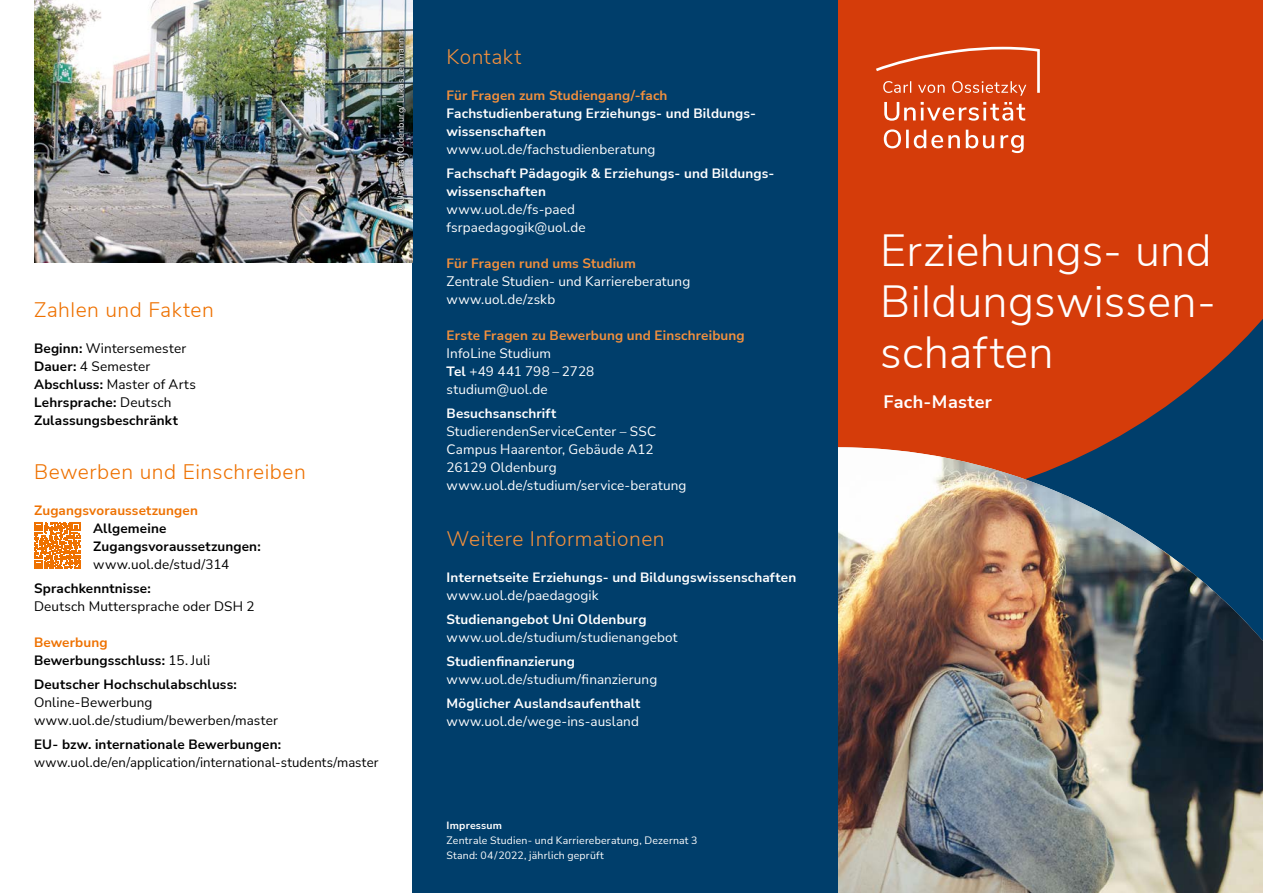
<style>
.page{position:relative;width:1263px;height:893px;background:#fff}
.page>*{position:absolute;margin:0;border:0;box-sizing:border-box;transform-origin:0 0}
.t1{font:300 45px/51px "Nunito Sans";letter-spacing:.005em;color:#fff;text-align:justify}
.t2{font:300 21px "Nunito Sans";letter-spacing:.025em;color:#ee7100}
.t3{font:300 21px "Nunito Sans";letter-spacing:.025em;color:#f3903d}
.t4{font:700 18px "Nunito Sans";letter-spacing:.02em;color:#fff}
.t5{font:13.5px/18px "Nunito Sans";letter-spacing:.01em;color:#fff}
.t6{font:700 13.5px/18px "Nunito Sans";letter-spacing:.01em;color:#fff}
.t7{font:700 13.5px/18px "Nunito Sans";letter-spacing:.01em;color:#000}
.t8{font:13.5px/18px "Nunito Sans";letter-spacing:.01em;color:#000}
.t9{font:700 13.5px "Nunito Sans";letter-spacing:.01em;color:#f3903d}
.t10{font:700 13.5px "Nunito Sans";letter-spacing:.01em;color:#ee7100}
.t11{font:10.5px/15px "Nunito Sans";letter-spacing:.02em;color:#fff}
.t12{font:700 10.5px "Nunito Sans";letter-spacing:.02em;color:#fff}
.t13{font:9px "Nunito Sans";letter-spacing:.025em;color:#fff}
.s1{font-weight:400}
.s2{color:#ee7100}
.s3{font-weight:700}
</style>
<div class="page">
<div style="left:838px;top:0;width:425px;height:447px;background:#d53c0a"></div>
<img style="left:838px;top:447px;width:425px;height:446px">
<svg style="left:884px;top:129px;width:140px;height:24px;background:#de6943"></svg>
<svg style="left:884px;top:102px;width:141px;height:19px"></svg>
<svg style="left:876px;top:47px;width:164px;height:49px;background:#d95225"></svg>
<div style="left:412px;top:0;width:426px;height:893px;background:#003e6b"></div>
<img style="left:34px;top:0;width:378px;height:263px">
<img style="left:396px;top:37px;width:11px;height:175px">
<svg style="left:34px;top:522px;width:46px;height:47px"></svg>
<p class="t13" style="left:395px;top:211px;width:175px;rotate:-90deg">© Universität Oldenburg/ Lukas Lehmann</p>
<h2 class="t2" style="left:34px;top:294px;width:181px">Zahlen und Fakten</h2>
<p class="t7" style="left:34px;top:339px;width:163px">Beginn: <span class="s1">Wintersemester<br></span>Dauer: <span class="s1">4 Semester<br></span>Abschluss: <span class="s1">Master of Arts<br></span>Lehrsprache: <span class="s1">Deutsch<br></span>Zulassungsbeschränkt</p>
<h2 class="t2" style="left:34px;top:456px;width:273px">Bewerben und Einschreiben</h2>
<p class="t10" style="left:34px;top:501px;width:165px">Zugangsvoraussetzungen</p>
<p class="t7" style="left:93px;top:519px;width:169px">Allgemeine<br>Zugangsvoraussetzungen:</p>
<p class="t8" style="left:93px;top:555px;width:137px">www.uol.de/stud/314</p>
<p class="t7" style="left:34px;top:579px;width:118px">Sprachkenntnisse:</p>
<p class="t8" style="left:34px;top:597px;width:222px">Deutsch Muttersprache oder DSH 2</p>
<p class="t7" style="left:34px;top:633px;width:178px"><span class="s2">Bewerbung<br></span>Bewerbungsschluss: <span class="s1">15. Juli</span></p>
<p class="t7" style="left:34px;top:675px;width:204px">Deutscher Hochschulabschluss:</p>
<p class="t8" style="left:34px;top:693px;width:245px">Online-Bewerbung www.uol.de/studium/bewerben/master</p>
<p class="t7" style="left:34px;top:735px;width:249px">EU- bzw. internationale Bewerbungen:</p>
<p class="t8" style="left:34px;top:753px;width:346px">www.uol.de/en/application/international-students/master</p>
<h2 class="t3" style="left:447px;top:42px;width:76px">Kontakt</h2>
<p class="t9" style="left:447px;top:86px;width:222px">Für Fragen zum Studiengang/-fach</p>
<p class="t6" style="left:447px;top:104px;width:309px">Fachstudienberatung Erziehungs- und Bildungs&shy;wissenschaften</p>
<p class="t5" style="left:447px;top:140px;width:210px">www.uol.de/fachstudienberatung</p>
<p class="t6" style="left:447px;top:164px;width:327px">Fachschaft Pädagogik &amp; Erziehungs- und Bildungs&shy;wissenschaften</p>
<p class="t5" style="left:447px;top:200px;width:141px">www.uol.de/fs-paed fsrpaedagogik@uol.de</p>
<p class="t9" style="left:447px;top:254px;width:191px">Für Fragen rund ums Studium</p>
<p class="t5" style="left:447px;top:272px;width:245px">Zentrale Studien- und Karriereberatung www.uol.de/zskb</p>
<p class="t9" style="left:447px;top:326px;width:300px">Erste Fragen zu Bewerbung und Einschreibung</p>
<p class="t5" style="left:447px;top:344px;width:149px">InfoLine Studium<br><span class="s3">Tel</span> +49 441 798 – 2728 studium@uol.de</p>
<p class="t6" style="left:447px;top:404px;width:111px">Besuchsanschrift</p>
<p class="t5" style="left:447px;top:422px;width:241px">StudierendenServiceCenter – SSC<br>Campus Haarentor, Gebäude A12<br>26129 Oldenburg www.uol.de/studium/service-beratung</p>
<h2 class="t3" style="left:447px;top:523px;width:220px">Weitere Informationen</h2>
<p class="t6" style="left:447px;top:568px;width:351px">Internetseite Erziehungs- und Bildungswissenschaften</p>
<p class="t5" style="left:447px;top:586px;width:153px">www.uol.de/paedagogik</p>
<p class="t6" style="left:447px;top:610px;width:201px">Studienangebot Uni Oldenburg</p>
<p class="t5" style="left:447px;top:628px;width:232px">www.uol.de/studium/studienangebot</p>
<p class="t6" style="left:447px;top:652px;width:130px">Studienfinanzierung</p>
<p class="t5" style="left:447px;top:670px;width:212px">www.uol.de/studium/finanzierung</p>
<p class="t6" style="left:447px;top:694px;width:195px">Möglicher Auslandsaufenthalt</p>
<p class="t5" style="left:447px;top:712px;width:194px">www.uol.de/wege-ins-ausland</p>
<p class="t12" style="left:446px;top:818px;width:57px">Impressum</p>
<p class="t11" style="left:446px;top:832px;width:253px">Zentrale Studien- und Karriereberatung, Dezernat 3<br>Stand: 04 / 2022, jährlich geprüft</p>
<h1 class="t1" style="left:880px;top:222px;width:337px">Erziehungs- und Bildungswissen&shy;schaften</h1>
<h3 class="t4" style="left:883px;top:389px;width:110px">Fach-Master</h3>
</div>
